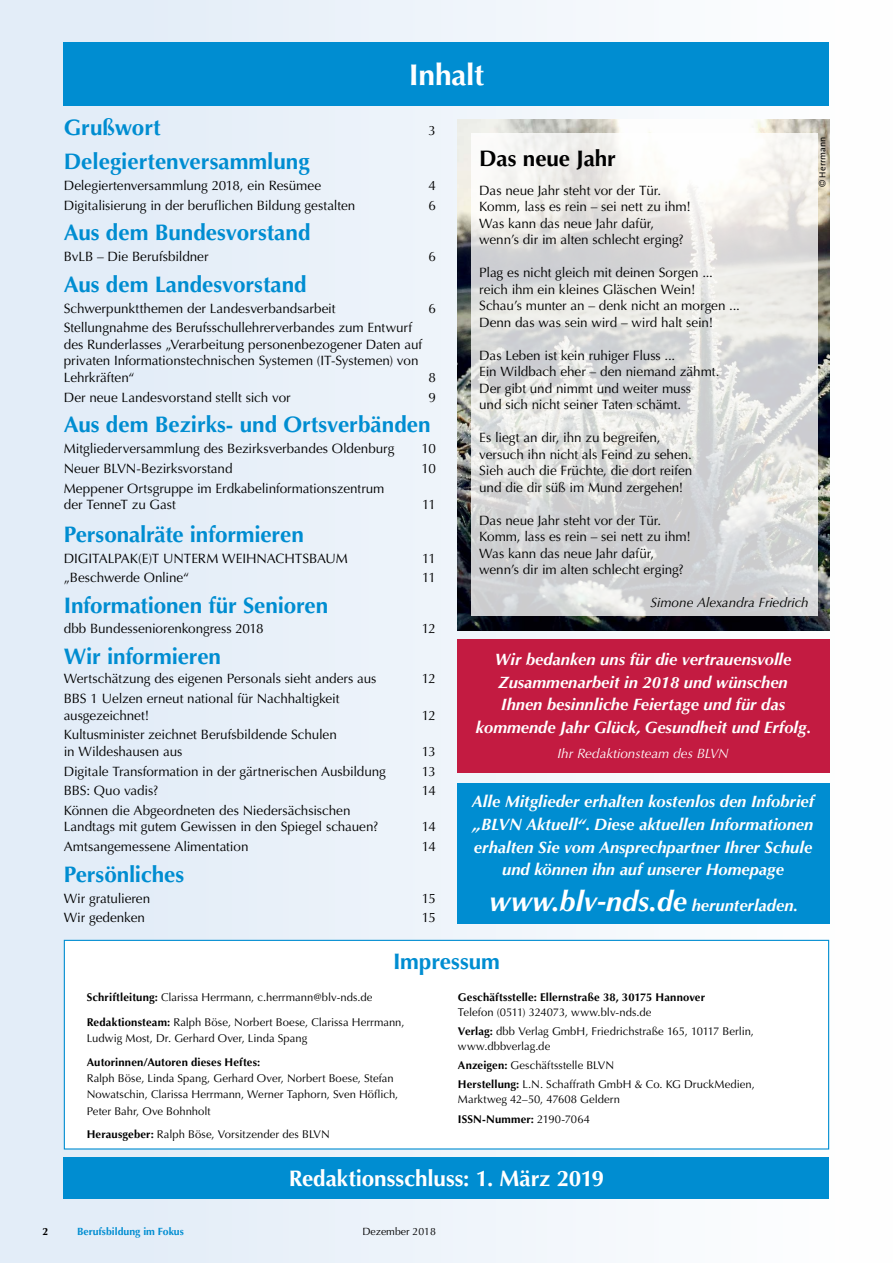
<style>
.page{position:relative;width:893px;height:1263px;background:#fff}
.page>*{position:absolute;margin:0;border:0;box-sizing:border-box;transform-origin:0 0}
.t1{font:700 30px "Optima LT Std";letter-spacing:-.01em;color:#fff}
.t2{font:italic 700 28.5px "Optima LT Std";color:#fff}
.t3{font:700 22.5px "Optima LT Std";color:#008dd1}
.t4{font:700 22.5px "Optima LT Std";letter-spacing:-.005em;color:#fff}
.t5{font:700 22.5px "Optima LT Std";letter-spacing:-.005em;color:#000}
.t6{font:italic 700 16.5px/22.5px "Optima LT Std";color:#fff;text-align:center}
.t7{font:13.5px/16.5px "Optima LT Std";letter-spacing:-.005em;color:#000}
.t8{font:italic 13.5px "Optima LT Std";letter-spacing:-.005em;color:#000}
.t9{font:italic 13.5px "Optima LT Std";color:#fff}
.t10{font:11.25px/16.4px "Optima LT Std";letter-spacing:.005em;color:#000}
.t11{font:700 11.25px "Optima LT Std";letter-spacing:.01em;color:#000}
.t12{font:700 10.5px "Optima LT Std";color:#008dd1}
.t13{font:10.5px "Optima LT Std";color:#000}
.t14{font:700 10.5px "Optima LT Std";color:#000}
.t15{font:9px "The Sans Os F";letter-spacing:.015em;color:#000}
.s1{font-family:"Helvetica Neue LT Std"}
.s2{font-size:16.5px}
.s3{font-weight:700}
</style>
<div class="page">
<div style="left:0;top:0;width:893px;height:1263px;background:linear-gradient(to right,#e0ebf8,#f8f8f9)"></div>
<div style="left:64px;top:43px;width:765px;height:63px;background:#008dd1"></div>
<div style="left:64px;top:1157px;width:765px;height:42px;background:#008dd1"></div>
<div style="left:64px;top:940px;width:765px;height:209px;background:#fff"></div>
<div style="left:64px;top:940px;width:765px;height:209px;border:1px solid #008dd1"></div>
<div style="left:457px;top:783px;width:372px;height:141px;background:#008dd1"></div>
<img style="left:457px;top:120px;width:372px;height:510px">
<svg style="left:471px;top:133px;width:346px;height:483px"></svg>
<div style="left:457px;top:639px;width:372px;height:133px;background:#c31b41"></div>
<h1 class="t1" style="left:409px;top:57px;width:77px">Inhalt</h1>
<h3 class="t3" style="left:64px;top:114px;width:98px">Grußwort</h3>
<p class="t7" style="left:428px;top:122px;width:9px">3</p>
<h3 class="t3" style="left:64px;top:148px;width:247px">Delegiertenversammlung</h3>
<p class="t7" style="left:64px;top:177px;width:259px">Delegiertenversammlung 2018, ein Resümee</p>
<p class="t7" style="left:428px;top:177px;width:9px">4</p>
<p class="t7" style="left:64px;top:197px;width:293px">Digitalisierung in der beruflichen Bildung gestalten</p>
<p class="t7" style="left:428px;top:197px;width:9px">6</p>
<h3 class="t3" style="left:64px;top:220px;width:248px">Aus dem Bundesvorstand</h3>
<p class="t7" style="left:64px;top:248px;width:146px">BvLB – Die Berufsbildner</p>
<p class="t7" style="left:428px;top:248px;width:9px">6</p>
<h3 class="t3" style="left:64px;top:271px;width:245px">Aus dem Landesvorstand</h3>
<p class="t7" style="left:64px;top:300px;width:273px">Schwerpunktthemen der Landesverbandsarbeit</p>
<p class="t7" style="left:428px;top:300px;width:9px">6</p>
<p class="t7" style="left:64px;top:320px;width:360px">Stellungnahme des Berufsschullehrerverbandes zum Entwurf des Runderlasses „Verarbeitung personenbezogener Daten auf privaten Informationstechnischen Systemen (IT-Systemen) von Lehrkräften“</p>
<p class="t7" style="left:428px;top:369px;width:9px">8</p>
<p class="t7" style="left:64px;top:389px;width:228px">Der neue Landesvorstand stellt sich vor</p>
<p class="t7" style="left:428px;top:389px;width:9px">9</p>
<h3 class="t3" style="left:64px;top:412px;width:368px">Aus dem Bezirks- und Ortsverbänden</h3>
<p class="t7" style="left:64px;top:441px;width:332px">Mitgliederversammlung des Bezirksverbandes Oldenburg</p>
<p class="t7" style="left:422px;top:441px;width:16px">10</p>
<p class="t7" style="left:64px;top:460px;width:170px">Neuer BLVN-Bezirksvorstand</p>
<p class="t7" style="left:422px;top:460px;width:16px">10</p>
<p class="t7" style="left:64px;top:480px;width:322px">Meppener Ortsgruppe im Erdkabelinformationszentrum der TenneT zu Gast</p>
<p class="t7" style="left:422px;top:496px;width:15px">11</p>
<h3 class="t3" style="left:64px;top:521px;width:242px">Personalräte informieren</h3>
<p class="t7" style="left:64px;top:550px;width:286px">DIGITALPAK(E)T UNTERM WEIHNACHTSBAUM</p>
<p class="t7" style="left:422px;top:550px;width:15px">11</p>
<p class="t7" style="left:64px;top:570px;width:127px">„Beschwerde Online“</p>
<p class="t7" style="left:422px;top:570px;width:15px">11</p>
<h3 class="t3" style="left:64px;top:592px;width:266px">Informationen für Senioren</h3>
<p class="t7" style="left:64px;top:620px;width:201px">dbb Bundesseniorenkongress 2018</p>
<p class="t7" style="left:422px;top:620px;width:16px">12</p>
<h3 class="t3" style="left:64px;top:643px;width:159px">Wir informieren</h3>
<p class="t7" style="left:64px;top:671px;width:314px">Wertschätzung des eigenen Personals sieht anders aus</p>
<p class="t7" style="left:422px;top:671px;width:16px">12</p>
<p class="t7" style="left:64px;top:690px;width:277px">BBS 1 Uelzen erneut national für Nachhaltigkeit ausgezeichnet!</p>
<p class="t7" style="left:422px;top:707px;width:16px">12</p>
<p class="t7" style="left:64px;top:727px;width:275px">Kultusminister zeichnet Berufsbildende Schulen in Wildeshausen aus</p>
<p class="t7" style="left:422px;top:743px;width:15px">13</p>
<h3 class="t5" style="left:479px;top:145px;width:138px">Das neue Jahr</h3>
<p class="t7" style="left:479px;top:182px;width:213px">Das neue Jahr steht vor der Tür.<br>Komm, lass es rein – sei nett zu ihm!<br>Was kann das neue Jahr dafür, wenn’s dir im alten schlecht erging?</p>
<p class="t7" style="left:479px;top:265px;width:262px">Plag es nicht gleich mit deinen Sorgen ... reich ihm ein kleines Gläschen Wein!<br>Schau’s munter an – denk nicht an morgen ...<br>Denn das was sein wird – wird halt sein!</p>
<p class="t7" style="left:479px;top:347px;width:242px">Das Leben ist kein ruhiger Fluss ...<br>Ein Wildbach eher – den niemand zähmt.<br>Der gibt und nimmt und weiter muss<br>und sich nicht seiner Taten schämt.</p>
<p class="t7" style="left:479px;top:430px;width:215px">Es liegt an dir, ihn zu begreifen, versuch ihn nicht als Feind zu sehen.<br>Sieh auch die Früchte, die dort reifen und die dir süß im Mund zergehen!</p>
<p class="t7" style="left:479px;top:512px;width:213px">Das neue Jahr steht vor der Tür.<br>Komm, lass es rein – sei nett zu ihm!<br>Was kann das neue Jahr dafür, wenn’s dir im alten schlecht erging?</p>
<p class="t8" style="left:651px;top:595px;width:160px">Simone Alexandra Friedrich</p>
<p class="t15" style="left:817px;top:187px;width:52px;rotate:-90deg"><span class="s1">©</span> Herrmann</p>
<p class="t6" style="left:476px;top:648px;width:337px">Wir bedanken uns für die vertrauensvolle Zusammenarbeit in 2018 und wünschen<br>Ihnen besinnliche Feiertage und für das kommende Jahr Glück, Gesundheit und Erfolg.</p>
<p class="t9" style="left:558px;top:745px;width:173px">Ihr Redaktionsteam des BLVN</p>
<p class="t7" style="left:64px;top:763px;width:324px">Digitale Transformation in der gärtnerischen Ausbildung</p>
<p class="t7" style="left:422px;top:763px;width:15px">13</p>
<p class="t7" style="left:64px;top:782px;width:96px">BBS: Quo vadis?</p>
<p class="t7" style="left:422px;top:782px;width:16px">14</p>
<p class="t7" style="left:64px;top:802px;width:316px">Können die Abgeordneten des Niedersächsischen<br>Landtags mit gutem Gewissen in den Spiegel schauen?</p>
<p class="t7" style="left:422px;top:819px;width:16px">14</p>
<p class="t7" style="left:64px;top:838px;width:186px">Amtsangemessene Alimentation</p>
<p class="t7" style="left:422px;top:838px;width:16px">14</p>
<h3 class="t3" style="left:64px;top:861px;width:122px">Persönliches</h3>
<p class="t7" style="left:64px;top:890px;width:88px">Wir gratulieren</p>
<p class="t7" style="left:422px;top:890px;width:15px">15</p>
<p class="t7" style="left:64px;top:910px;width:83px">Wir gedenken</p>
<p class="t7" style="left:422px;top:910px;width:15px">15</p>
<p class="t6" style="left:472px;top:791px;width:344px">Alle Mitglieder erhalten kostenlos den Infobrief „BLVN Aktuell“. Diese aktuellen Informationen erhalten Sie vom Ansprechpartner Ihrer Schule und können ihn auf unserer Homepage</p>
<h2 class="t2" style="left:489px;top:884px;width:311px">www.blv-nds.de <span class="s2">herunterladen.</span></h2>
<h3 class="t3" style="left:393px;top:948px;width:108px">Impressum</h3>
<p class="t10" style="left:87px;top:989px;width:287px"><span class="s3">Schriftleitung:</span> Clarissa Herrmann, c.herrmann@blv-nds.de</p>
<p class="t10" style="left:87px;top:1014px;width:319px"><span class="s3">Redaktionsteam:</span> Ralph Böse, Norbert Boese, Clarissa Herrmann,<br>Ludwig Most, Dr. Gerhard Over, Linda Spang</p>
<p class="t11" style="left:87px;top:1055px;width:175px">Autorinnen/Autoren dieses Heftes:</p>
<p class="t10" style="left:87px;top:1070px;width:313px">Ralph Böse, Linda Spang, Gerhard Over, Norbert Boese, Stefan<br>Nowatschin, Clarissa Herrmann, Werner Taphorn, Sven Höflich,<br>Peter Bahr, Ove Bohnholt</p>
<p class="t10" style="left:87px;top:1126px;width:245px"><span class="s3">Herausgeber:</span> Ralph Böse, Vorsitzender des BLVN</p>
<p class="t11" style="left:458px;top:990px;width:249px">Geschäftsstelle: Ellernstraße 38, 30175 Hannover</p>
<p class="t10" style="left:458px;top:1002px;width:298px;line-height:19px">Telefon (0511) 324073, www.blv-nds.de<br><span class="s3">Verlag:</span> dbb Verlag GmbH, Friedrichstraße 165, 10117 Berlin,</p>
<p class="t10" style="left:458px;top:1036px;width:298px;line-height:19.2px">www.dbbverlag.de<br><span class="s3">Anzeigen:</span> Geschäftsstelle BLVN<br><span class="s3">Herstellung:</span> L.N. Schaffrath GmbH &amp; Co. KG DruckMedien,</p>
<p class="t10" style="left:458px;top:1089px;width:163px;line-height:20.5px">Marktweg 42–50, 47608 Geldern<br><span class="s3">ISSN-Nummer:</span> 2190-7064</p>
<h3 class="t4" style="left:289px;top:1165px;width:317px">Redaktionsschluss: 1. März 2019</h3>
<p class="t14" style="left:43px;top:1225px;width:7px">2</p>
<p class="t12" style="left:77px;top:1225px;width:108px">Berufsbildung im Fokus</p>
<p class="t13" style="left:362px;top:1225px;width:75px">Dezember 2018</p>
</div>
